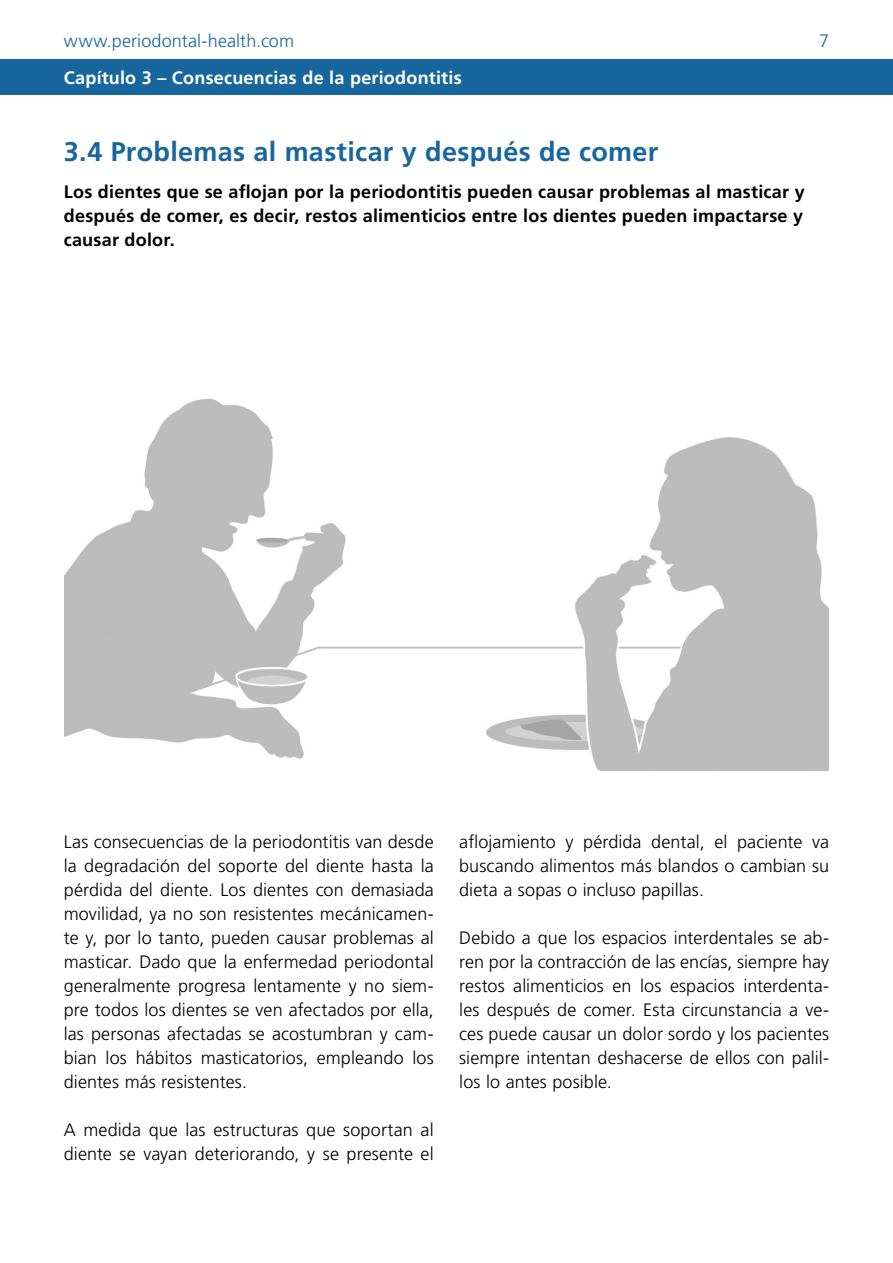
<style>
.page{position:relative;width:893px;height:1263px;background:#fff}
.page>*{position:absolute;margin:0;border:0;box-sizing:border-box;transform-origin:0 0}
.t1{font:700 27px "Frutiger";letter-spacing:.01em;color:#18669e}
.t2{font:300 18px/24px "Frutiger";letter-spacing:.005em;color:#000;text-align:justify}
.t3{font:700 18px/24px "Frutiger";letter-spacing:.015em;color:#000;text-align:justify}
.t4{font:700 18px "Frutiger";letter-spacing:.015em;color:#fff}
.t5{font:300 18px "Frutiger";letter-spacing:.005em;color:#18669e}
</style>
<div class="page">
<div style="left:0;top:60px;width:893px;height:35px;background:#18669e"></div>
<img style="left:65px;top:398px;width:763px;height:373px">
<p class="t5" style="left:64px;top:30px;width:232px">www.periodontal-health.com</p>
<p class="t5" style="left:819px;top:30px;width:12px">7</p>
<p class="t4" style="left:64px;top:67px;width:399px">Capítulo 3 – Consecuencias de la periodontitis</p>
<h1 class="t1" style="left:64px;top:136px;width:596px">3.4 Problemas al masticar y después de comer</h1>
<p class="t3" style="left:64px;top:179px;width:742px">Los dientes que se aflojan por la periodontitis pueden causar problemas al masticar y después de comer, es decir, restos alimenticios entre los dientes pueden impactarse y causar dolor.</p>
<p class="t2" style="left:64px;top:829px;width:371px">Las consecuencias de la periodontitis van desde la degradación del soporte del diente hasta la pérdida del diente. Los dientes con demasiada movilidad, ya no son resistentes mecánicamen&shy;te y, por lo tanto, pueden causar problemas al masticar. Dado que la enfermedad periodontal generalmente progresa lentamente y no siem&shy;pre todos los dientes se ven afectados por ella, las personas afectadas se acostumbran y cam&shy;bian los hábitos masticatorios, empleando los dientes más resistentes.</p>
<p class="t2" style="left:64px;top:1118px;width:371px">A medida que las estructuras que soportan al diente se vayan deteriorando, y se presente el</p>
<p class="t2" style="left:459px;top:829px;width:371px">aflojamiento y pérdida dental, el paciente va buscando alimentos más blandos o cambian su dieta a sopas o incluso papillas.</p>
<p class="t2" style="left:459px;top:926px;width:371px">Debido a que los espacios interdentales se ab&shy;ren por la contracción de las encías, siempre hay restos alimenticios en los espacios interdenta&shy;les después de comer. Esta circunstancia a ve&shy;ces puede causar un dolor sordo y los pacientes siempre intentan deshacerse de ellos con palil&shy;los lo antes posible.</p>
</div>
